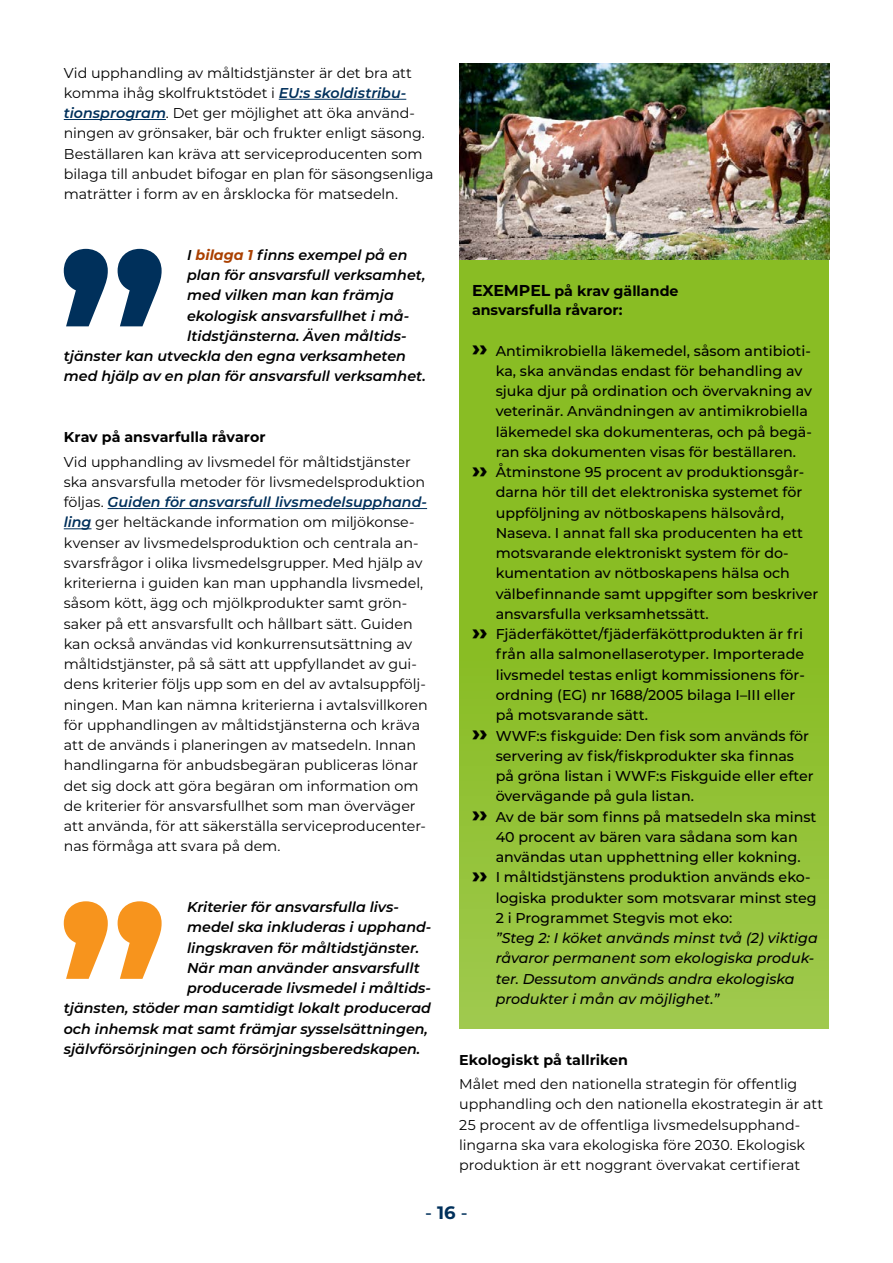
<style>
.page{position:relative;width:893px;height:1263px;background:#fff}
.page>*{position:absolute;margin:0;border:0;box-sizing:border-box;transform-origin:0 0}
.t1{font:500 18px "Montserrat";color:#00305b}
.leipateksti{font:14.25px/20.2px "Montserrat";color:#000}
.nosto_1{font:500 14.25px/20.2px "Montserrat";color:#000}
.nosto_2{font:italic 600 14.25px/20.2px "Montserrat";color:#000}
.nosto_1-2{font:italic 500 14.25px/20.2px "Montserrat";color:#000}
._3_otsikko{font:700 14.25px "Montserrat";color:#000}
.nosto_1_bold{font:700 14.25px/18.8px "Montserrat";color:#000}
.s1{font-weight:600;font-style:italic;color:#00305b}
.s2{font-weight:700;color:#aa4000}
.s3{font-size:15.75px}
.s4{font-weight:800;font-size:22.5px}
.s5{font-weight:800;font-style:normal;font-size:22.5px}
.s6{font-style:normal}
.s7{font-weight:700}
</style>
<div class="page">
<svg style="left:64px;top:249px;width:98px;height:77px"></svg>
<div style="left:459px;top:259px;width:370px;height:770px;background:linear-gradient(to bottom,#83ba19,#9ac644)"></div>
<img style="left:459px;top:64px;width:370px;height:195px">
<hr style="left:279px;top:99px;width:127px;height:1px;background:#00305b">
<hr style="left:64px;top:119px;width:102px;height:1px;background:#00305b">
<hr style="left:108px;top:508px;width:319px;height:1px;background:#00305b">
<svg style="left:64px;top:528px;width:28px;height:1px"></svg>
<svg style="left:64px;top:901px;width:98px;height:78px"></svg>
<p class="leipateksti" style="left:64px;top:62px;width:371px">Vid upphandling av måltidstjänster är det bra att komma ihåg skolfruktstödet i <span class="s1">EU:s skoldistribu&shy;tionsprogram</span>. Det ger möjlighet att öka använd&shy;ningen av grönsaker, bär och frukter enligt säsong.<br>Beställaren kan kräva att serviceproducenten som bilaga till anbudet bifogar en plan för säsongsenliga maträtter i form av en årsklocka för matsedeln.</p>
<p class="nosto_2" style="left:187px;top:244px;width:222px">I <span class="s2">bilaga 1</span> finns exempel på en</p>
<p class="nosto_2" style="left:187px;top:264px;width:240px">plan för ansvarsfull verksamhet,</p>
<p class="nosto_2" style="left:187px;top:285px;width:208px">med vilken man kan främja</p>
<p class="nosto_2" style="left:187px;top:305px;width:224px">ekologisk ansvarsfullhet i må-</p>
<p class="nosto_2" style="left:64px;top:325px;width:364px;text-indent:123px">ltidstjänsterna. Även måltids&shy;tjänster kan utveckla den egna verksamheten med hjälp av en plan för ansvarsfull verksamhet.</p>
<p class="_3_otsikko" style="left:64px;top:427px;width:203px">Krav på ansvarfulla råvaror</p>
<p class="leipateksti" style="left:64px;top:451px;width:366px">Vid upphandling av livsmedel för måltidstjänster ska ansvarsfulla metoder för livsmedelsproduktion följas. <span class="s1">Guiden för ansvarsfull livsmedelsupphand&shy;ling</span> ger heltäckande information om miljökonse&shy;kvenser av livsmedelsproduktion och centrala an&shy;svarsfrågor i olika livsmedelsgrupper. Med hjälp av kriterierna i guiden kan man upphandla livsmedel, såsom kött, ägg och mjölkprodukter samt grön&shy;saker på ett ansvarsfullt och hållbart sätt. Guiden kan också användas vid konkurrensutsättning av måltidstjänster, på så sätt att uppfyllandet av gui&shy;dens kriterier följs upp som en del av avtalsuppfölj&shy;ningen. Man kan nämna kriterierna i avtalsvillkoren för upphandlingen av måltidstjänsterna och kräva att de används i planeringen av matsedeln. Innan handlingarna för anbudsbegäran publiceras lönar det sig dock att göra begäran om information om de kriterier för ansvarsfullhet som man överväger att använda, för att säkerställa serviceproducenter&shy;nas förmåga att svara på dem.</p>
<p class="nosto_2" style="left:187px;top:896px;width:213px">Kriterier för ansvarsfulla livs-</p>
<p class="nosto_2" style="left:187px;top:917px;width:246px">medel ska inkluderas i upphand-</p>
<p class="nosto_2" style="left:187px;top:937px;width:234px">lingskraven för måltidstjänster.</p>
<p class="nosto_2" style="left:187px;top:957px;width:234px">När man använder ansvarsfullt</p>
<p class="nosto_2" style="left:64px;top:977px;width:369px;text-indent:123px">producerade livsmedel i måltids&shy;tjänsten, stöder man samtidigt lokalt producerad och inhemsk mat samt främjar sysselsättningen, självförsörjningen och försörjningsberedskapen.</p>
<p class="nosto_1_bold" style="left:472px;top:281px;width:208px"><span class="s3">EXEMPEL</span> på krav gällande ansvarsfulla råvaror:</p>
<p class="nosto_1" style="left:496px;top:340px;width:318px;text-indent:-24px"><span class="s4">››</span> Antimikrobiella läkemedel, såsom antibioti&shy;ka, ska användas endast för behandling av sjuka djur på ordination och övervakning av veterinär. Användningen av antimikrobiella läkemedel ska dokumenteras, och på begä&shy;ran ska dokumenten visas för beställaren.</p>
<p class="nosto_1" style="left:496px;top:461px;width:324px;text-indent:-24px"><span class="s4">››</span> Åtminstone 95 procent av produktionsgår&shy;darna hör till det elektroniska systemet för uppföljning av nötboskapens hälsovård, Naseva. I annat fall ska producenten ha ett motsvarande elektroniskt system för do&shy;kumentation av nötboskapens hälsa och välbefinnande samt uppgifter som beskriver ansvarsfulla verksamhetssätt.</p>
<p class="nosto_1" style="left:496px;top:623px;width:311px;text-indent:-24px"><span class="s4">››</span> Fjäderfäköttet/fjäderfäköttprodukten är fri från alla salmonellaserotyper. Importerade livsmedel testas enligt kommissionens för&shy;ordning (EG) nr 1688/2005 bilaga I–III eller på motsvarande sätt.</p>
<p class="nosto_1" style="left:496px;top:725px;width:319px;text-indent:-24px"><span class="s4">››</span> WWF:s fiskguide: Den fisk som används för servering av fisk/fiskprodukter ska finnas på gröna listan i WWF:s Fiskguide eller efter övervägande på gula listan.</p>
<p class="nosto_1" style="left:472px;top:806px;width:346px;text-align:center"><span class="s4">››</span> Av de bär som finns på matsedeln ska minst<br>40 procent av bären vara sådana som kan användas utan upphettning eller kokning.</p>
<p class="nosto_1-2" style="left:496px;top:866px;width:324px;text-indent:-24px"><span class="s5">››</span> <span class="s6">I måltidstjänstens produktion används eko&shy;logiska produkter som motsvarar minst steg 2 i Programmet Stegvis mot eko:<br></span>”Steg 2: I köket används minst två (2) viktiga råvaror permanent som ekologiska produk&shy;ter. Dessutom används andra ekologiska produkter i mån av möjlighet.”</p>
<p class="_3_otsikko" style="left:459px;top:1049px;width:170px">Ekologiskt på tallriken</p>
<p class="leipateksti" style="left:459px;top:1073px;width:365px">Målet med den nationella strategin för offentlig upphandling och den nationella ekostrategin är att 25 procent av de offentliga livsmedelsupphand&shy;lingarna ska vara ekologiska före 2030. Ekologisk produktion är ett noggrant övervakat certifierat</p>
<p class="t1" style="left:425px;top:1200px;width:44px">- <span class="s7">16</span> -</p>
</div>
